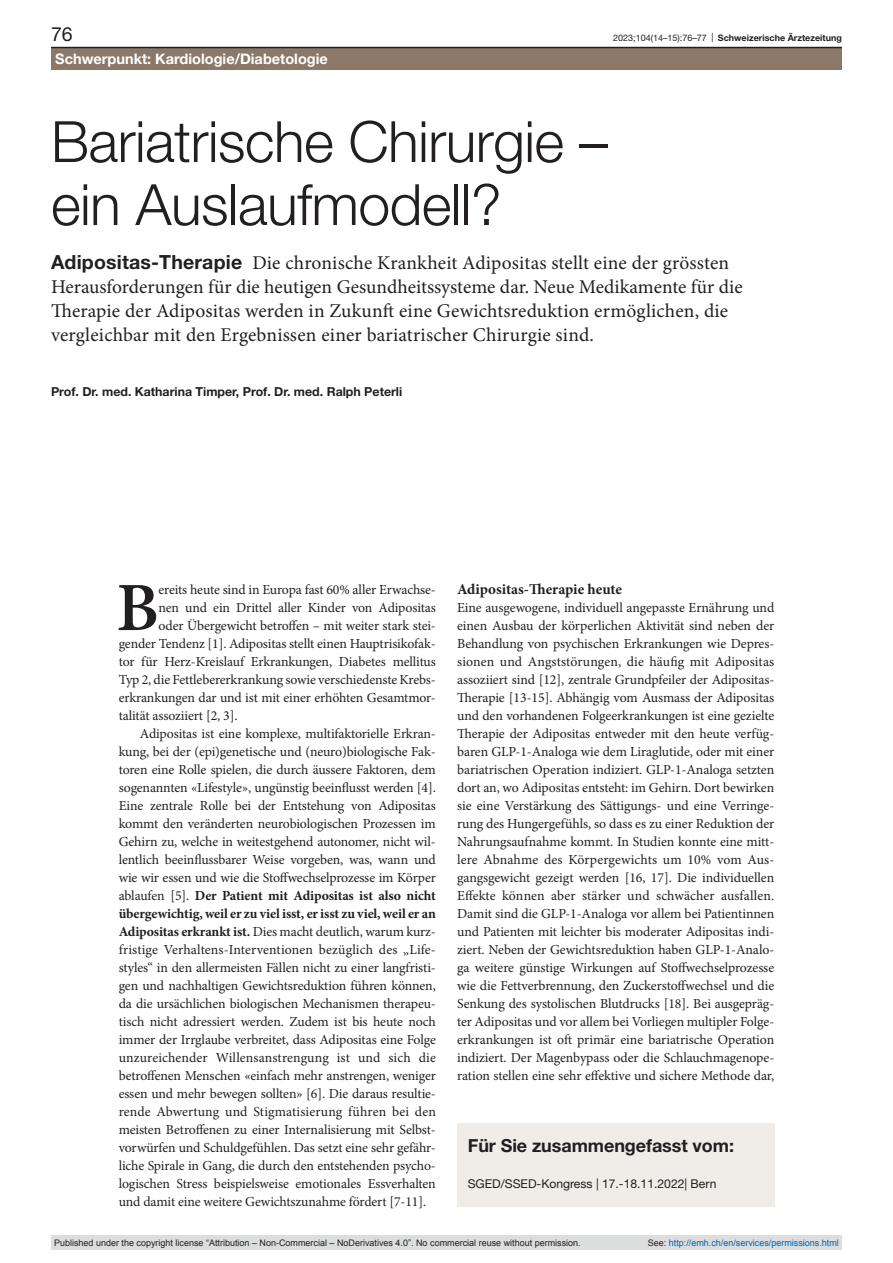
<style>
.page{position:relative;width:893px;height:1263px;background:#fff}
.page>*{position:absolute;margin:0;border:0;box-sizing:border-box;transform-origin:0 0}
.paragraph-initial{font:600 69.15px "Minion Pro";color:#231f20}
.article-title-L38{font:300 57px/63px "Helvetica Neue LT Pro";letter-spacing:-.01em;color:#231f20}
.lead{font:19.5px/24px "Minion Pro";letter-spacing:.005em;color:#231f20}
.t1{font:19.5px "Helvetica Neue LT Pro";color:#231f20}
.box-head1{font:700 18px "Helvetica Neue LT Pro";letter-spacing:-.005em;color:#231f20}
.head2{font:700 15px "Minion Pro";color:#231f20}
.t2{font:700 14.55px "Helvetica Neue LT Pro";color:#fff}
.paragraph-indent{font:13.8px/18px "Minion Pro";letter-spacing:-.01em;color:#231f20;text-align:justify}
.paragraph{font:13.8px/18px "Minion Pro";letter-spacing:-.005em;color:#231f20;text-align:justify}
.paragraph-initial-2{font:13.8px "Minion Pro";letter-spacing:-.01em;color:#231f20}
.authors{font:700 12.3px "Helvetica Neue LT Pro";color:#231f20}
.box-paragraph{font:12.15px "Helvetica Neue LT Pro";color:#231f20}
.t3{font:9px "Arial";color:#231f20}
.t4{font:700 9px "Helvetica Neue LT Pro";color:#231f20}
.t5{font:9px "Arial";color:#0066b3}
.s1{font-weight:400}
.s2{font-family:"Helvetica Neue LT Pro";font-weight:700}
.s3{font-weight:700}
.s4{color:#231f20}
</style>
<div class="page">
<div style="left:457px;top:1123px;width:317px;height:83px;background:#f0ece7"></div>
<div style="left:51px;top:48px;width:791px;height:22px;background:#8b7869"></div>
<hr style="left:51px;top:47px;width:791px;height:1px;background:#231f20">
<div style="left:51px;top:1235px;width:791px;height:15px;background:#dcdddf"></div>
<h3 class="t1" style="left:51px;top:22px;width:23px">76</h3>
<p class="t4" style="left:613px;top:32px;width:230px"><span class="s1">2023;104(14–15):76–77 |</span> Schweizerische Ärztezeitung</p>
<p class="t2" style="left:55px;top:49px;width:274px">Schwerpunkt: Kardiologie/Diabetologie</p>
<p class="article-title-L38" style="left:51px;top:109px;width:558px">Bariatrische Chirurgie – ein Auslaufmodell?</p>
<p class="lead" style="left:51px;top:251px;width:693px"><span class="s2">Adipositas-Therapie</span> Die chronische Krankheit Adipositas stellt eine der grössten Herausforderungen für die heutigen Gesundheitssysteme dar. Neue Medikamente für die Therapie der Adipositas werden in Zukunft eine Gewichtsreduktion ermöglichen, die vergleichbar mit den Ergebnissen einer bariatrischer Chirurgie sind.</p>
<p class="authors" style="left:51px;top:384px;width:353px">Prof. Dr. med. Katharina Timper, Prof. Dr. med. Ralph Peterli</p>
<p class="paragraph-initial" style="left:116px;top:560px;width:44px">B</p>
<p class="paragraph-initial-2" style="left:158px;top:580px;width:279px">ereits heute sind in Europa fast 60% aller Erwachse-</p>
<p class="paragraph-initial-2" style="left:158px;top:598px;width:279px">nen und ein Drittel aller Kinder von Adipositas</p>
<p class="paragraph-initial-2" style="left:158px;top:616px;width:279px">oder Übergewicht betroffen – mit weiter stark stei-</p>
<p class="paragraph-initial-2" style="left:119px;top:634px;width:319px">gender Tendenz [1]. Adipositas stellt einen Hauptrisikofak-</p>
<p class="paragraph-initial-2" style="left:119px;top:652px;width:319px">tor für Herz-Kreislauf Erkrankungen, Diabetes mellitus</p>
<p class="paragraph-initial-2" style="left:119px;top:670px;width:319px">Typ 2, die Fettlebererkrankung sowie verschiedenste Krebs-</p>
<p class="paragraph-initial-2" style="left:119px;top:688px;width:319px">erkrankungen dar und ist mit einer erhöhten Gesamtmor-</p>
<p class="paragraph-initial-2" style="left:119px;top:706px;width:120px">talität assoziiert [2, 3].</p>
<p class="paragraph-indent" style="left:119px;top:725px;width:319px;text-indent:21px">Adipositas ist eine komplexe, multifaktorielle Erkran&shy;kung, bei der (epi)genetische und (neuro)biologische Fak&shy;toren eine Rolle spielen, die durch äussere Faktoren, dem sogenannten «Lifestyle», ungünstig beeinflusst werden [4].<br>Eine zentrale Rolle bei der Entstehung von Adipositas kommt den veränderten neurobiologischen Prozessen im Gehirn zu, welche in weitestgehend autonomer, nicht wil&shy;lentlich beeinflussbarer Weise vorgeben, was, wann und wie wir essen und wie die Stoffwechselprozesse im Körper ablaufen [5]. <span class="s3">Der Patient mit Adipositas ist also nicht übergewichtig, weil er zu viel isst, er isst zu viel, weil er an Adipositas erkrankt ist.</span> Dies macht deutlich, warum kurz&shy;fristige Verhaltens-Interventionen bezüglich des „Life&shy;styles“ in den allermeisten Fällen nicht zu einer langfristi&shy;gen und nachhaltigen Gewichtsreduktion führen können, da die ursächlichen biologischen Mechanismen therapeu&shy;tisch nicht adressiert werden. Zudem ist bis heute noch immer der Irrglaube verbreitet, dass Adipositas eine Folge unzureichender Willensanstrengung ist und sich die betroffenen Menschen «einfach mehr anstrengen, weniger essen und mehr bewegen sollten» [6]. Die daraus resultie&shy;rende Abwertung und Stigmatisierung führen bei den meisten Betroffenen zu einer Internalisierung mit Selbst&shy;vorwürfen und Schuldgefühlen. Das setzt eine sehr gefähr&shy;liche Spirale in Gang, die durch den entstehenden psycho&shy;logischen Stress beispielsweise emotionales Essverhalten und damit eine weitere Gewichtszunahme fördert [7-11].</p>
<p class="head2" style="left:457px;top:579px;width:166px">Adipositas-Therapie heute</p>
<p class="paragraph" style="left:457px;top:599px;width:319px">Eine ausgewogene, individuell angepasste Ernährung und einen Ausbau der körperlichen Aktivität sind neben der Behandlung von psychischen Erkrankungen wie Depres&shy;sionen und Angststörungen, die häufig mit Adipositas assoziiert sind [12], zentrale Grundpfeiler der Adipositas-Therapie [13-15]. Abhängig vom Ausmass der Adipositas und den vorhandenen Folgeerkrankungen ist eine gezielte Therapie der Adipositas entweder mit den heute verfüg&shy;baren GLP-1-Analoga wie dem Liraglutide, oder mit einer bariatrischen Operation indiziert. GLP-1-Analoga setzten dort an, wo Adipositas entsteht: im Gehirn. Dort bewirken sie eine Verstärkung des Sättigungs- und eine Verringe&shy;rung des Hungergefühls, so dass es zu einer Reduktion der Nahrungsaufnahme kommt. In Studien konnte eine mitt&shy;lere Abnahme des Körpergewichts um 10% vom Aus&shy;gangsgewicht gezeigt werden [16, 17]. Die individuellen Effekte können aber stärker und schwächer ausfallen.<br>Damit sind die GLP-1-Analoga vor allem bei Patientinnen und Patienten mit leichter bis moderater Adipositas indi&shy;ziert. Neben der Gewichtsreduktion haben GLP-1-Analo&shy;ga weitere günstige Wirkungen auf Stoffwechselprozesse wie die Fettverbrennung, den Zuckerstoffwechsel und die Senkung des systolischen Blutdrucks [18]. Bei ausgepräg&shy;ter Adipositas und vor allem bei Vorliegen multipler Folge&shy;erkrankungen ist oft primär eine bariatrische Operation indiziert. Der Magenbypass oder die Schlauchmagenope&shy;ration stellen eine sehr effektive und sichere Methode dar,</p>
<p class="box-head1" style="left:468px;top:1134px;width:268px">Für Sie zusammengefasst vom:</p>
<p class="box-paragraph" style="left:468px;top:1176px;width:250px">SGED/SSED-Kongress | 17.-18.11.2022| Bern</p>
<p class="t3" style="left:54px;top:1237px;width:528px">Published under the copyright license “Attribution – Non-Commercial – NoDerivatives 4.0”. No commercial reuse without permission.</p>
<p class="t5" style="left:648px;top:1237px;width:193px"><span class="s4">See:</span> http://emh.ch/en/services/permissions.html</p>
</div>
